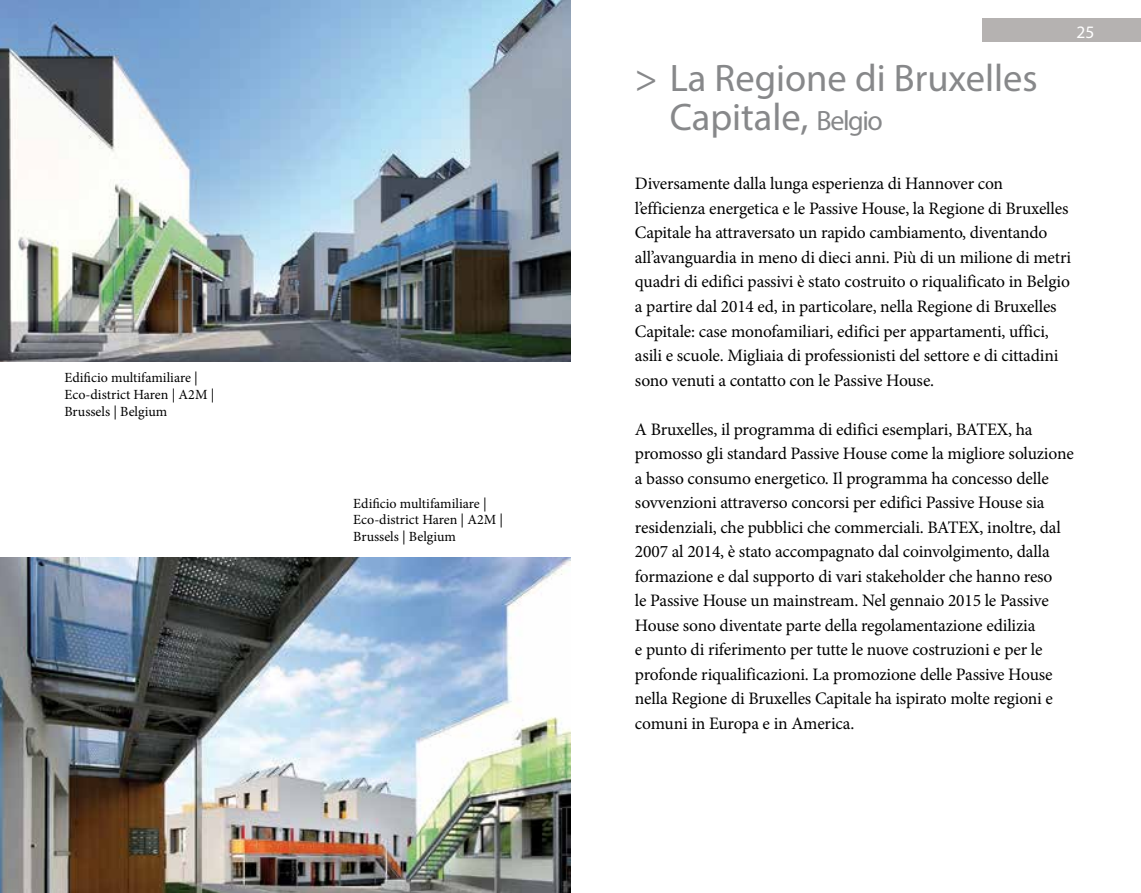
<style>
.page{position:relative;width:1141px;height:893px;background:#fff}
.page>*{position:absolute;margin:0;border:0;box-sizing:border-box;transform-origin:0 0}
.t1{font:38.5px/38.5px "Myriad Pro";color:#87888a}
.t2{font:17.5px/24.5px "Minion Pro";letter-spacing:-.01em;color:#000}
.t3{font:17.5px "Myriad Pro";color:#fff}
.t4{font:14px/16.8px "Minion Pro";color:#000}
.s1{font-size:28px}
</style>
<div class="page">
<div style="left:983px;top:19px;width:158px;height:23px;background:#b5b2b1"></div>
<img style="left:0;top:0;width:570px;height:361px">
<img style="left:0;top:557px;width:570px;height:336px">
<p class="t4" style="left:64px;top:369px;width:151px">Edificio multifamiliare |<br>Eco-district Haren | A2M |<br>Brussels | Belgium</p>
<p class="t4" style="left:353px;top:495px;width:151px">Edificio multifamiliare |<br>Eco-district Haren | A2M |<br>Brussels | Belgium</p>
<p class="t3" style="left:1076px;top:21px;width:19px">25</p>
<h1 class="t1" style="left:670px;top:59px;width:370px;text-indent:-35px">&gt; La Regione di Bruxelles<br>Capitale, <span class="s1">Belgio</span></h1>
<p class="t2" style="left:635px;top:172px;width:438px">Diversamente dalla lunga esperienza di Hannover con l’efficienza energetica e le Passive House, la Regione di Bruxelles Capitale ha attraversato un rapido cambiamento, diventando all’avanguardia in meno di dieci anni. Più di un milione di metri quadri di edifici passivi è stato costruito o riqualificato in Belgio a partire dal 2014 ed, in particolare, nella Regione di Bruxelles Capitale: case monofamiliari, edifici per appartamenti, uffici, asili e scuole. Migliaia di professionisti del settore e di cittadini sono venuti a contatto con le Passive House.</p>
<p class="t2" style="left:635px;top:417px;width:440px">A Bruxelles, il programma di edifici esemplari, BATEX, ha promosso gli standard Passive House come la migliore soluzione a basso consumo energetico. Il programma ha concesso delle sovvenzioni attraverso concorsi per edifici Passive House sia residenziali, che pubblici che commerciali. BATEX, inoltre, dal 2007 al 2014, è stato accompagnato dal coinvolgimento, dalla formazione e dal supporto di vari stakeholder che hanno reso<br>le Passive House un mainstream. Nel gennaio 2015 le Passive House sono diventate parte della regolamentazione edilizia<br>e punto di riferimento per tutte le nuove costruzioni e per le profonde riqualificazioni. La promozione delle Passive House nella Regione di Bruxelles Capitale ha ispirato molte regioni e comuni in Europa e in America.</p>
</div>
